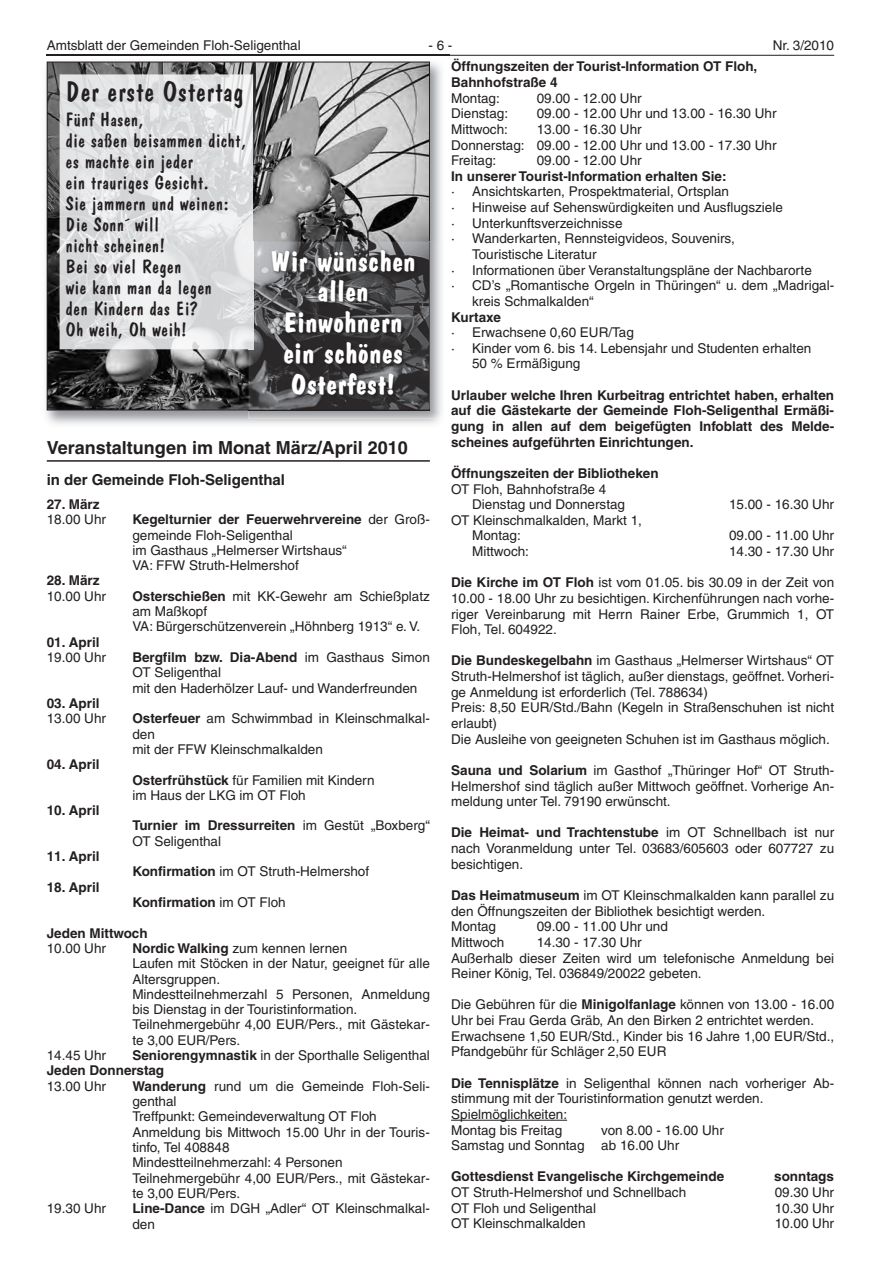
<style>
.page{position:relative;width:881px;height:1263px;background:#fff}
.page>*{position:absolute;margin:0;border:0;box-sizing:border-box;transform-origin:0 0}
.t1{font:700 28.5px/30.8px "Dom Casual LT";color:#fff;text-align:center}
.t2{font:28.5px "Dom Casual LT";color:#231f20}
.t3{font:19.5px/21px "Dom Casual LT";color:#231f20}
.t4{font:700 18px "Helvetica LT";color:#231f20}
.t5{font:700 15px "Helvetica LT";color:#231f20}
.t6{font:13.5px/15.6px "Helvetica LT";color:#231f20}
.t7{font:700 13.5px/15.6px "Helvetica LT";color:#231f20}
.s1{font-weight:700}
.s2{font-weight:400}
</style>
<div class="page">
<hr style="left:451px;top:1120px;width:116px;height:1px;background:#231f20">
<hr style="left:47px;top:55px;width:786px;height:1px;background:#231f20">
<img style="left:46px;top:55px;width:396px;height:369px">
<img style="left:47px;top:55px;width:395px;height:1px">
<img style="left:49px;top:64px;width:378px;height:344px">
<img style="left:60px;top:74px;width:193px;height:275px">
<img style="left:248px;top:242px;width:194px;height:177px">
<img style="left:248px;top:242px;width:5px;height:107px">
<hr style="left:47px;top:460px;width:382px;height:2px;background:#231f20">
<p class="t6" style="left:47px;top:39px;width:255px">Amtsblatt der Gemeinden Floh-Seligenthal</p>
<p class="t6" style="left:428px;top:39px;width:25px">-6-</p>
<p class="t6" style="left:772px;top:39px;width:63px">Nr. 3/2010</p>
<h1 class="t2" style="left:66px;top:81px;width:180px">Der erste Ostertag</h1>
<h2 class="t3" style="left:66px;top:111px;width:182px">Fünf Hasen,<br>die saßen beisammen dicht, es machte ein jeder<br>ein trauriges Gesicht.<br>Sie jammern und weinen:<br>Die Sonn´ will<br>nicht scheinen!<br>Bei so viel Regen<br>wie kann man da legen<br>den Kindern das Ei?<br>Oh weih, Oh weih!</h2>
<p class="t7" style="left:451px;top:60px;width:307px">Öffnungszeiten der Tourist-Information OT Floh,<br>Bahnhofstraße 4</p>
<p class="t6" style="left:451px;top:91px;width:50px">Montag:</p>
<p class="t6" style="left:536px;top:91px;width:106px">09.00 - 12.00 Uhr</p>
<p class="t6" style="left:451px;top:107px;width:58px">Dienstag:</p>
<p class="t6" style="left:536px;top:107px;width:241px">09.00 - 12.00 Uhr und 13.00 - 16.30 Uhr</p>
<p class="t6" style="left:451px;top:123px;width:58px">Mittwoch:</p>
<p class="t6" style="left:451px;top:123px;width:327px;text-indent:85px">13.00 - 16.30 Uhr<br>Donnerstag: 09.00 - 12.00 Uhr und 13.00 - 17.30 Uhr<br>Freitag:</p>
<p class="t6" style="left:536px;top:154px;width:106px">09.00 - 12.00 Uhr</p>
<p class="t7" style="left:451px;top:170px;width:277px">In unserer Tourist-Information erhalten Sie:</p>
<p class="t6" style="left:451px;top:185px;width:279px">· Ansichtskarten, Prospektmaterial, Ortsplan</p>
<p class="t6" style="left:451px;top:201px;width:333px">· Hinweise auf Sehenswürdigkeiten und Ausflugsziele</p>
<p class="t6" style="left:451px;top:216px;width:173px">· Unterkunftsverzeichnisse</p>
<p class="t6" style="left:451px;top:232px;width:285px">· Wanderkarten, Rennsteigvideos, Souvenirs,</p>
<p class="t6" style="left:472px;top:248px;width:126px">Touristische Literatur</p>
<p class="t6" style="left:451px;top:263px;width:362px">· Informationen über Veranstaltungspläne der Nachbarorte</p>
<p class="t6" style="left:451px;top:279px;width:384px">· CD’s „Romantische Orgeln in Thüringen“ u. dem „Madrigal-</p>
<p class="t6" style="left:472px;top:295px;width:123px">kreis Schmalkalden“</p>
<p class="t7" style="left:451px;top:310px;width:51px">Kurtaxe</p>
<p class="t6" style="left:451px;top:326px;width:184px">· Erwachsene 0,60 EUR/Tag</p>
<p class="t6" style="left:451px;top:341px;width:361px">· Kinder vom 6. bis 14. Lebensjahr und Studenten erhalten</p>
<p class="t6" style="left:472px;top:357px;width:110px">50 % Ermäßigung</p>
<p class="t7" style="left:451px;top:388px;width:384px;text-align:justify">Urlauber welche Ihren Kurbeitrag entrichtet haben, erhalten auf die Gästekarte der Gemeinde Floh-Seligenthal Ermäßi&shy;gung in allen auf dem beigefügten Infoblatt des Melde&shy;scheines aufgeführten Einrichtungen.</p>
<p class="t7" style="left:451px;top:467px;width:209px">Öffnungszeiten der Bibliotheken</p>
<p class="t6" style="left:472px;top:482px;width:154px;text-indent:-21px">OT Floh, Bahnhofstraße 4<br>Dienstag und Donnerstag</p>
<h1 class="t1" style="left:270px;top:249px;width:146px">Wir wünschen allen<br>Einwohnern ein schönes<br>Osterfest!</h1>
<h3 class="t4" style="left:47px;top:441px;width:362px">Veranstaltungen im Monat März/April 2010</h3>
<p class="t5" style="left:47px;top:474px;width:240px">in der Gemeinde Floh-Seligenthal</p>
<p class="t7" style="left:47px;top:498px;width:54px">27. März</p>
<p class="t6" style="left:47px;top:513px;width:61px">18.00 Uhr</p>
<p class="t6" style="left:132px;top:513px;width:299px"><span class="s1">Kegelturnier der Feuerwehrvereine</span> der Groß&shy;gemeinde Floh-Seligenthal<br>im Gasthaus „Helmerser Wirtshaus“<br>VA: FFW Struth-Helmershof</p>
<p class="t7" style="left:47px;top:574px;width:54px">28. März</p>
<p class="t6" style="left:47px;top:589px;width:61px">10.00 Uhr</p>
<p class="t6" style="left:132px;top:590px;width:299px"><span class="s1">Osterschießen</span> mit KK-Gewehr am Schießplatz am Maßkopf<br>VA: Bürgerschützenverein „Höhnberg 1913“ e. V.</p>
<p class="t7" style="left:47px;top:635px;width:54px">01. April</p>
<p class="t6" style="left:47px;top:651px;width:61px">19.00 Uhr</p>
<p class="t6" style="left:132px;top:651px;width:299px"><span class="s1">Bergfilm bzw. Dia-Abend</span> im Gasthaus Simon<br>OT Seligenthal<br>mit den Haderhölzer Lauf- und Wanderfreunden</p>
<p class="t7" style="left:47px;top:697px;width:54px">03. April</p>
<p class="t6" style="left:47px;top:712px;width:61px">13.00 Uhr</p>
<p class="t6" style="left:132px;top:712px;width:299px"><span class="s1">Osterfeuer</span> am Schwimmbad in Kleinschmalkal&shy;den<br>mit der FFW Kleinschmalkalden</p>
<p class="t7" style="left:47px;top:758px;width:54px">04. April</p>
<p class="t6" style="left:132px;top:773px;width:244px"><span class="s1">Osterfrühstück</span> für Familien mit Kindern im Haus der LKG im OT Floh</p>
<p class="t7" style="left:47px;top:804px;width:54px">10. April</p>
<p class="t6" style="left:132px;top:819px;width:299px"><span class="s1">Turnier im Dressurreiten</span> im Gestüt „Boxberg“<br>OT Seligenthal</p>
<p class="t7" style="left:47px;top:850px;width:54px">11. April</p>
<p class="t6" style="left:132px;top:865px;width:238px"><span class="s1">Konfirmation</span> im OT Struth-Helmershof</p>
<p class="t7" style="left:47px;top:880px;width:54px">18. April</p>
<p class="t7" style="left:132px;top:896px;width:155px">Konfirmation <span class="s2">im OT Floh</span></p>
<p class="t7" style="left:47px;top:926px;width:102px">Jeden Mittwoch</p>
<p class="t6" style="left:47px;top:942px;width:61px">10.00 Uhr</p>
<p class="t6" style="left:132px;top:942px;width:299px"><span class="s1">Nordic Walking</span> zum kennen lernen<br>Laufen mit Stöcken in der Natur, geeignet für alle Altersgruppen.<br>Mindestteilnehmerzahl 5 Personen, Anmeldung bis Dienstag in der Touristinformation.<br>Teilnehmergebühr 4,00 EUR/Pers., mit Gästekar&shy;te 3,00 EUR/Pers.</p>
<p class="t6" style="left:47px;top:1049px;width:61px">14.45 Uhr</p>
<p class="t6" style="left:728px;top:498px;width:106px">15.00 - 16.30 Uhr</p>
<p class="t6" style="left:472px;top:513px;width:171px;text-indent:-21px">OT Kleinschmalkalden, Markt 1,<br>Montag:</p>
<p class="t6" style="left:728px;top:529px;width:106px">09.00 - 11.00 Uhr</p>
<p class="t6" style="left:472px;top:545px;width:58px">Mittwoch:</p>
<p class="t6" style="left:728px;top:545px;width:106px">14.30 - 17.30 Uhr</p>
<p class="t6" style="left:451px;top:576px;width:384px;text-align:justify"><span class="s1">Die Kirche im OT Floh</span> ist vom 01.05. bis 30.09 in der Zeit von 10.00 - 18.00 Uhr zu besichtigen. Kirchenführungen nach vorhe&shy;riger Vereinbarung mit Herrn Rainer Erbe, Grummich 1, OT Floh, Tel. 604922.</p>
<p class="t6" style="left:451px;top:654px;width:384px"><span class="s1">Die Bundeskegelbahn</span> im Gasthaus „Helmerser Wirtshaus“ OT Struth-Helmershof ist täglich, außer dienstags, geöffnet. Vorheri&shy;ge Anmeldung ist erforderlich (Tel. 788634)<br>Preis: 8,50 EUR/Std./Bahn (Kegeln in Straßenschuhen ist nicht erlaubt)<br>Die Ausleihe von geeigneten Schuhen ist im Gasthaus möglich.</p>
<p class="t6" style="left:451px;top:764px;width:384px;text-align:justify"><span class="s1">Sauna und Solarium</span> im Gasthof „Thüringer Hof“ OT Struth-Helmershof sind täglich außer Mittwoch geöffnet. Vorherige An&shy;meldung unter Tel. 79190 erwünscht.</p>
<p class="t6" style="left:451px;top:826px;width:384px;text-align:justify"><span class="s1">Die Heimat- und Trachtenstube</span> im OT Schnellbach ist nur nach Voranmeldung unter Tel. 03683/605603 oder 607727 zu besichtigen.</p>
<p class="t6" style="left:451px;top:889px;width:384px"><span class="s1">Das Heimatmuseum</span> im OT Kleinschmalkalden kann parallel zu den Öffnungszeiten der Bibliothek besichtigt werden.<br>Montag</p>
<p class="t6" style="left:536px;top:920px;width:133px">09.00 - 11.00 Uhr und</p>
<p class="t6" style="left:451px;top:936px;width:384px;text-indent:85px">14.30 - 17.30 Uhr<br>Außerhalb dieser Zeiten wird um telefonische Anmeldung bei<br>Reiner König, Tel. 036849/20022 gebeten.</p>
<p class="t6" style="left:451px;top:998px;width:384px">Die Gebühren für die <span class="s1">Minigolfanlage</span> können von 13.00 - 16.00<br>Uhr bei Frau Gerda Gräb, An den Birken 2 entrichtet werden.<br>Erwachsene 1,50 EUR/Std., Kinder bis 16 Jahre 1,00 EUR/Std., Pfandgebühr für Schläger 2,50 EUR</p>
<p class="t6" style="left:451px;top:1076px;width:384px"><span class="s1">Die Tennisplätze</span> in Seligenthal können nach vorheriger Ab&shy;stimmung mit der Touristinformation genutzt werden.<br>Spielmöglichkeiten:<br>Montag bis Freitag</p>
<p class="t6" style="left:451px;top:936px;width:55px">Mittwoch</p>
<p class="t7" style="left:47px;top:1049px;width:384px;text-indent:85px">Seniorengymnastik <span class="s2">in der Sporthalle Seligenthal<br></span>Jeden Donnerstag</p>
<p class="t6" style="left:47px;top:1079px;width:61px">13.00 Uhr</p>
<p class="t6" style="left:132px;top:1079px;width:299px"><span class="s1">Wanderung</span> rund um die Gemeinde Floh-Seli&shy;genthal<br>Treffpunkt: Gemeindeverwaltung OT Floh<br>Anmeldung bis Mittwoch 15.00 Uhr in der Touris&shy;tinfo, Tel 408848<br>Mindestteilnehmerzahl: 4 Personen<br>Teilnehmergebühr 4,00 EUR/Pers., mit Gästekar&shy;te 3,00 EUR/Pers.</p>
<p class="t6" style="left:47px;top:1202px;width:61px">19.30 Uhr</p>
<p class="t6" style="left:132px;top:1202px;width:299px"><span class="s1">Line-Dance</span> im DGH „Adler“ OT Kleinschmalkal&shy;den</p>
<p class="t6" style="left:451px;top:1123px;width:274px;text-indent:150px">von 8.00 - 16.00 Uhr<br>Samstag und Sonntag ab 16.00 Uhr</p>
<p class="t7" style="left:451px;top:1170px;width:274px">Gottesdienst Evangelische Kirchgemeinde</p>
<p class="t7" style="left:773px;top:1170px;width:61px">sonntags</p>
<p class="t6" style="left:451px;top:1186px;width:236px">OT Struth-Helmershof und Schnellbach</p>
<p class="t6" style="left:774px;top:1186px;width:61px">09.30 Uhr</p>
<p class="t6" style="left:451px;top:1201px;width:146px">OT Floh und Seligenthal</p>
<p class="t6" style="left:774px;top:1201px;width:61px">10.30 Uhr</p>
<p class="t6" style="left:451px;top:1217px;width:136px">OT Kleinschmalkalden</p>
<p class="t6" style="left:774px;top:1217px;width:61px">10.00 Uhr</p>
</div>
